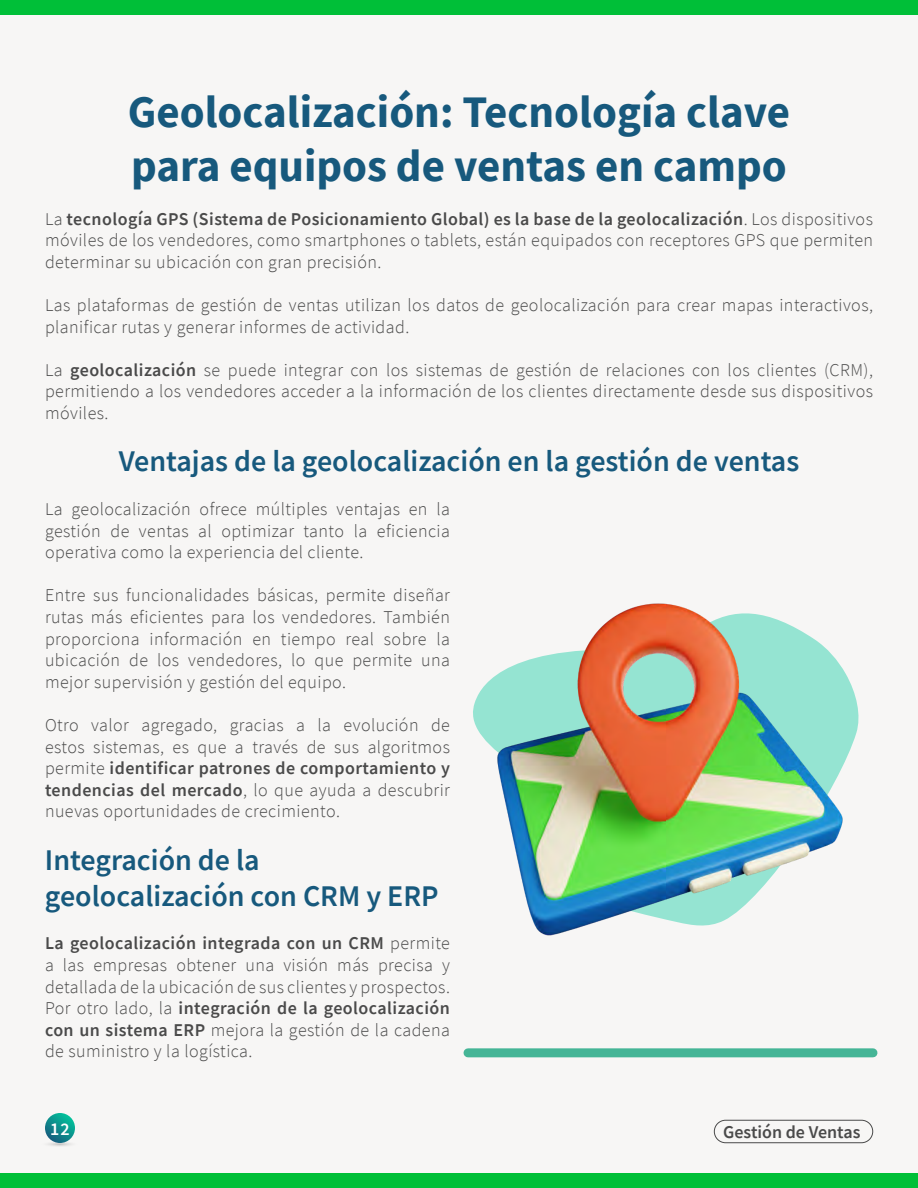
<style>
.page{position:relative;width:918px;height:1188px;background:#f7f6f5}
.page>*{position:absolute;margin:0;border:0;box-sizing:border-box;transform-origin:0 0}
.t1{font:700 45px/54px "Source Sans Pro";color:#17597d}
.t2{font:600 30px/36px "Source Sans Pro";color:#17597d}
.t3{font:300 18px/21.6px "Source Sans Pro";letter-spacing:.025em;color:#4a4a4a;text-align:justify}
.t4{font:600 18px "Source Sans Pro";color:#4a4a4a}
.t5{font:600 18px "Source Sans Pro";color:#fff}
.s1{font-weight:600}
</style>
<div class="page">
<div style="left:0;top:0;width:918px;height:15px;background:#00bf38"></div>
<div style="left:0;top:1173px;width:918px;height:15px;background:#00bf38"></div>
<div style="left:714px;top:1120px;width:159px;height:23px;border:1px solid #4a4a4a;border-radius:11px"></div>
<img style="left:46px;top:1135px;width:28px;height:11px">
<svg style="left:45px;top:1113px;width:30px;height:30px"></svg>
<img style="left:482px;top:603px;width:376px;height:333px">
<div style="left:468px;top:1048px;width:405px;height:9px;background:#45b596"></div>
<h1 class="t1" style="left:128px;top:84px;width:664px">Geolocalización: Tecnología clave para equipos de ventas en campo</h1>
<p class="t3" style="left:45px;top:208px;width:830px">La <span class="s1">tecnología GPS (Sistema de Posicionamiento Global) es la base de la geolocalización</span>. Los dispositivos móviles de los vendedores, como smartphones o tablets, están equipados con receptores GPS que permiten determinar su ubicación con gran precisión.</p>
<p class="t3" style="left:45px;top:294px;width:830px">Las plataformas de gestión de ventas utilizan los datos de geolocalización para crear mapas interactivos, planificar rutas y generar informes de actividad.</p>
<p class="t3" style="left:45px;top:359px;width:830px">La <span class="s1">geolocalización</span> se puede integrar con los sistemas de gestión de relaciones con los clientes (CRM), permitiendo a los vendedores acceder a la información de los clientes directamente desde sus dispositivos móviles.</p>
<h2 class="t2" style="left:119px;top:443px;width:682px">Ventajas de la geolocalización en la gestión de ventas</h2>
<p class="t3" style="left:45px;top:498px;width:407px">La geolocalización ofrece múltiples ventajas en la gestión de ventas al optimizar tanto la eficiencia operativa como la experiencia del cliente.</p>
<p class="t3" style="left:45px;top:585px;width:407px">Entre sus funcionalidades básicas, permite diseñar rutas más eficientes para los vendedores. También proporciona información en tiempo real sobre la ubicación de los vendedores, lo que permite una mejor supervisión y gestión del equipo.</p>
<p class="t3" style="left:45px;top:714px;width:407px">Otro valor agregado, gracias a la evolución de estos sistemas, es que a través de sus algoritmos permite <span class="s1">identificar patrones de comportamiento y tendencias del mercado</span>, lo que ayuda a descubrir nuevas oportunidades de crecimiento.</p>
<h2 class="t2" style="left:45px;top:842px;width:395px">Integración de la geolocalización con CRM y ERP</h2>
<p class="t3" style="left:45px;top:933px;width:407px"><span class="s1">La geolocalización integrada con un CRM</span> permite a las empresas obtener una visión más precisa y detallada de la ubicación de sus clientes y prospectos.<br>Por otro lado, la <span class="s1">integración de la geolocalización con un sistema ERP</span> mejora la gestión de la cadena de suministro y la logística.</p>
<p class="t5" style="left:50px;top:1117px;width:21px">12</p>
<p class="t4" style="left:723px;top:1120px;width:139px">Gestión de Ventas</p>
</div>
